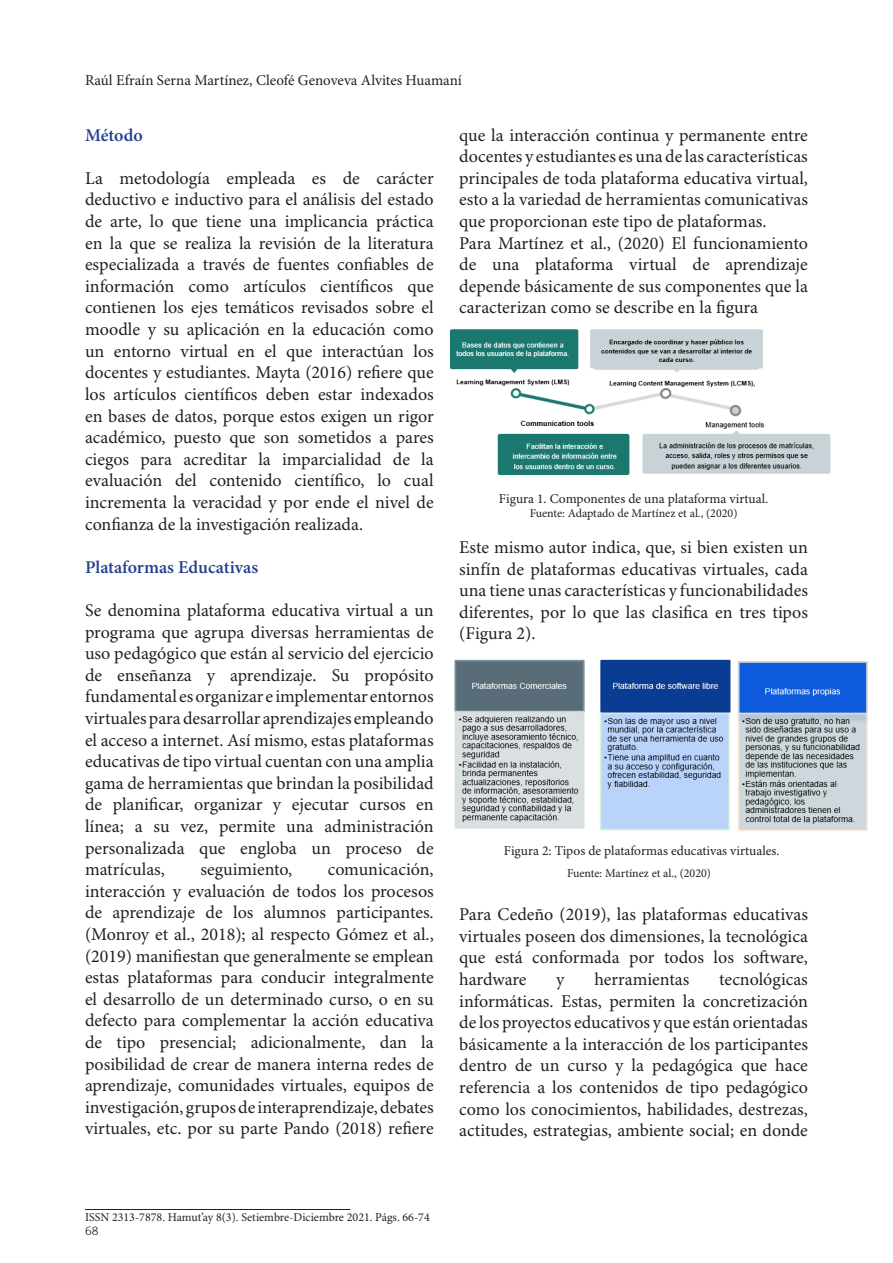
<style>
.page{position:relative;width:893px;height:1263px;background:#fff}
.page>*{position:absolute;margin:0;border:0;box-sizing:border-box;transform-origin:0 0}
.t1{font:18px/21.6px "Minion Pro";color:#231f20;text-align:justify}
.t2{font:600 18px "Minion Pro";color:#253f8e}
.t3{font:15px "Minion Pro";color:#231f20}
.t4{font:13.5px "Minion Pro";color:#231f20}
.t5{font:12px "Minion Pro";color:#231f20}
.t6{font:300 12px "Frutiger";color:#231f20}
</style>
<div class="page">
<hr style="left:85px;top:1209px;width:265px;height:1px;background:#231f20">
<img style="left:450px;top:329px;width:381px;height:146px">
<img style="left:454px;top:659px;width:414px;height:172px">
<p class="t3" style="left:85px;top:71px;width:378px">Raúl Efraín Serna Martínez, Cleofé Genoveva Alvites Huamaní</p>
<p class="t2" style="left:85px;top:122px;width:59px">Método</p>
<p class="t1" style="left:85px;top:168px;width:350px">La metodología empleada es de carácter deductivo e inductivo para el análisis del estado de arte, lo que tiene una implicancia práctica en la que se realiza la revisión de la literatura especializada a través de fuentes confiables de información como artículos científicos que contienen los ejes temáticos revisados sobre el moodle y su aplicación en la educación como un entorno virtual en el que interactúan los docentes y estudiantes. Mayta (2016) refiere que los artículos científicos deben estar indexados en bases de datos, porque estos exigen un rigor académico, puesto que son sometidos a pares ciegos para acreditar la imparcialidad de la evaluación del contenido científico, lo cual incrementa la veracidad y por ende el nivel de confianza de la investigación realizada.</p>
<p class="t2" style="left:85px;top:554px;width:175px">Plataformas Educativas</p>
<p class="t1" style="left:85px;top:600px;width:350px">Se denomina plataforma educativa virtual a un programa que agrupa diversas herramientas de uso pedagógico que están al servicio del ejercicio de enseñanza y aprendizaje. Su propósito fundamental es organizar e implementar entornos virtuales para desarrollar aprendizajes empleando el acceso a internet. Así mismo, estas plataformas educativas de tipo virtual cuentan con una amplia gama de herramientas que brindan la posibilidad de planificar, organizar y ejecutar cursos en línea; a su vez, permite una administración personalizada que engloba un proceso de matrículas,</p>
<p class="t1" style="left:85px;top:859px;width:350px;text-indent:243px">comunicación, interacción y evaluación de todos los procesos de aprendizaje de los alumnos participantes. (Monroy et al., 2018); al respecto Gómez et al., (2019) manifiestan que generalmente se emplean estas plataformas para conducir integralmente el desarrollo de un determinado curso, o en su defecto para complementar la acción educativa de tipo presencial; adicionalmente, dan la posibilidad de crear de manera interna redes de aprendizaje, comunidades virtuales, equipos de investigación, grupos de interaprendizaje, debates virtuales, etc. por su parte Pando (2018) refiere</p>
<p class="t1" style="left:200px;top:859px;width:93px">seguimiento,</p>
<p class="t1" style="left:459px;top:125px;width:350px">que la interacción continua y permanente entre docentes y estudiantes es una de las características principales de toda plataforma educativa virtual, esto a la variedad de herramientas comunicativas que proporcionan este tipo de plataformas.</p>
<p class="t1" style="left:459px;top:233px;width:350px">Para Martínez et al., (2020) El funcionamiento de una plataforma virtual de aprendizaje depende básicamente de sus componentes que la caracterizan como se describe en la figura</p>
<p class="t4" style="left:499px;top:490px;width:271px">Figura 1. Componentes de una plataforma virtual.</p>
<p class="t5" style="left:530px;top:506px;width:209px">Fuente: Adaptado de Martínez et al., (2020)</p>
<p class="t1" style="left:459px;top:537px;width:350px">Este mismo autor indica, que, si bien existen un sinfín de plataformas educativas virtuales, cada una tiene unas características y funcionabilidades diferentes, por lo que las clasifica en tres tipos (Figura 2).</p>
<p class="t4" style="left:504px;top:843px;width:277px">Figura 2: Tipos de plataformas educativas virtuales.</p>
<p class="t5" style="left:567px;top:866px;width:145px">Fuente: Martínez et al., (2020)</p>
<p class="t1" style="left:459px;top:904px;width:350px">Para Cedeño (2019), las plataformas educativas virtuales poseen dos dimensiones, la tecnológica que está conformada por todos los software, hardware</p>
<p class="t1" style="left:459px;top:969px;width:350px;text-indent:260px">tecnológicas informáticas. Estas, permiten la concretización de los proyectos educativos y que están orientadas básicamente a la interacción de los participantes dentro de un curso y la pedagógica que hace referencia a los contenidos de tipo pedagógico como los conocimientos, habilidades, destrezas, actitudes, estrategias, ambiente social; en donde</p>
<p class="t1" style="left:556px;top:969px;width:10px">y</p>
<p class="t1" style="left:594px;top:969px;width:97px">herramientas</p>
<p class="t5" style="left:85px;top:1210px;width:346px">ISSN 2313-7878. Hamut’ay 8(3). Setiembre-Diciembre 2021. Págs. 66-74</p>
<p class="t6" style="left:85px;top:1222px;width:15px">68</p>
</div>
